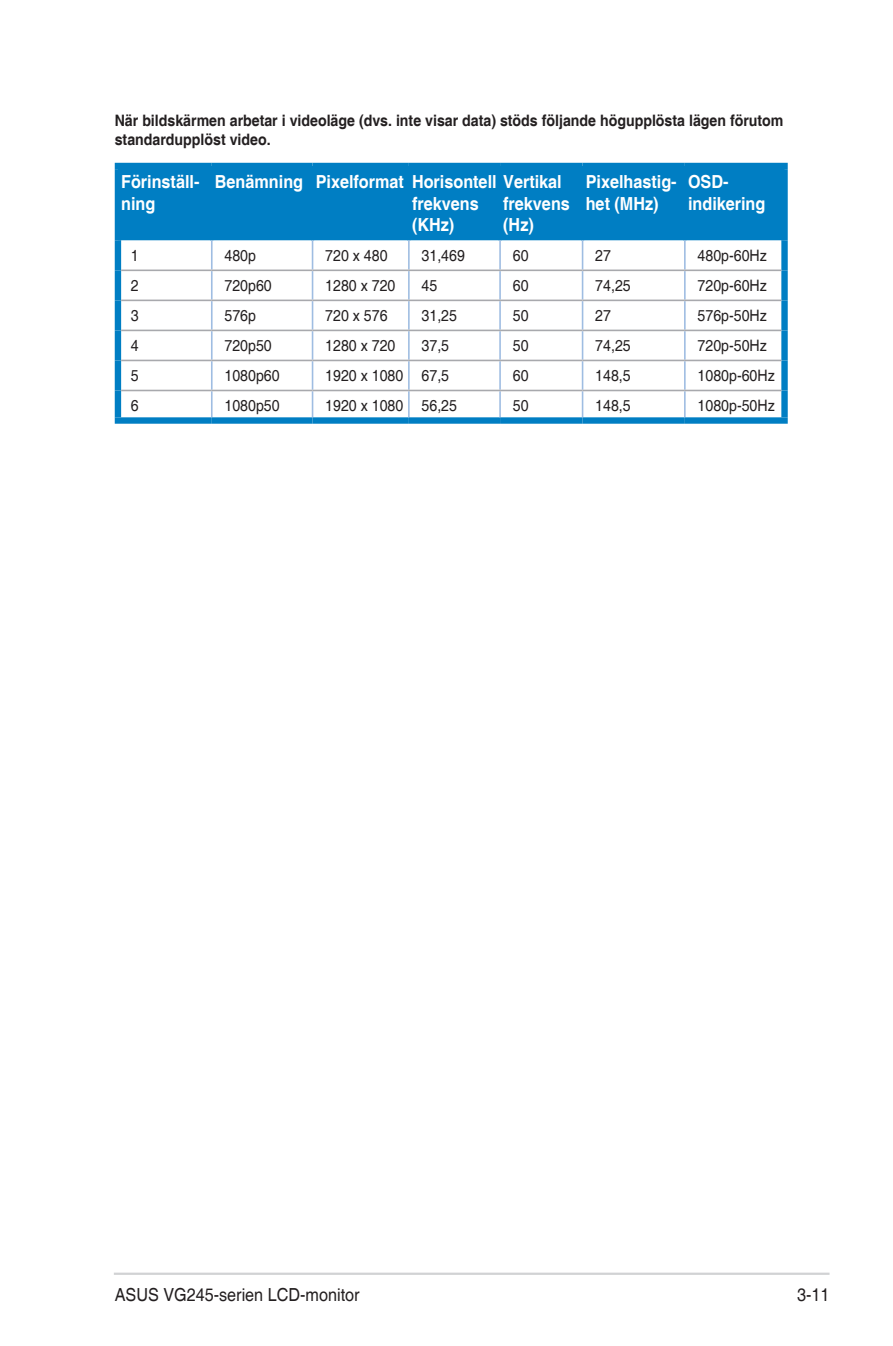
<style>
.page{position:relative;width:893px;height:1346px;background:#fff}
.page>*{position:absolute;margin:0;border:0;box-sizing:border-box;transform-origin:0 0}
.Table_Text_Head_-_ne{font:700 18px/21.6px "Helvetica";color:#fff;scale:.9 1}
.t1{font:18px "Helvetica";color:#231f20;scale:.9 1}
.Table_Text{font:15.75px "Helvetica";color:#231f20;scale:.9 1}
.Timing_note{font:700 15.75px/18.9px "Helvetica";color:#231f20;scale:.9 1}
</style>
<div class="page">
<hr style="left:114px;top:1272px;width:715px;height:3px;background:#d1d2d4">
<div style="left:121px;top:169px;width:660px;height:71px;background:#007ec3"></div>
<div style="left:115px;top:240px;width:6px;height:30px;background:#007ec3"></div>
<div style="left:781px;top:240px;width:7px;height:30px;background:#007ec3"></div>
<div style="left:115px;top:270px;width:6px;height:30px;background:#007ec3"></div>
<div style="left:781px;top:270px;width:7px;height:30px;background:#007ec3"></div>
<div style="left:115px;top:300px;width:6px;height:30px;background:#007ec3"></div>
<div style="left:781px;top:300px;width:7px;height:30px;background:#007ec3"></div>
<div style="left:115px;top:330px;width:6px;height:30px;background:#007ec3"></div>
<div style="left:781px;top:330px;width:7px;height:30px;background:#007ec3"></div>
<div style="left:115px;top:360px;width:6px;height:30px;background:#007ec3"></div>
<div style="left:781px;top:360px;width:7px;height:30px;background:#007ec3"></div>
<div style="left:115px;top:163px;width:97px;height:6px;background:#007ec3"></div>
<div style="left:115px;top:169px;width:6px;height:71px;background:#007ec3"></div>
<div style="left:212px;top:163px;width:101px;height:6px;background:#007ec3"></div>
<div style="left:313px;top:163px;width:96px;height:6px;background:#007ec3"></div>
<div style="left:409px;top:163px;width:91px;height:6px;background:#007ec3"></div>
<div style="left:500px;top:163px;width:83px;height:6px;background:#007ec3"></div>
<div style="left:583px;top:163px;width:102px;height:6px;background:#007ec3"></div>
<div style="left:685px;top:163px;width:103px;height:6px;background:#007ec3"></div>
<div style="left:781px;top:169px;width:7px;height:71px;background:#007ec3"></div>
<hr style="left:210px;top:169px;width:3px;height:71px;background:#007ec3">
<hr style="left:311px;top:169px;width:3px;height:71px;background:#007ec3">
<hr style="left:407px;top:169px;width:3px;height:71px;background:#007ec3">
<hr style="left:498px;top:169px;width:4px;height:71px;background:#007ec3">
<hr style="left:581px;top:169px;width:3px;height:71px;background:#007ec3">
<hr style="left:683px;top:169px;width:3px;height:71px;background:#007ec3">
<hr style="left:211px;top:240px;width:2px;height:29px;background:#9fbde2">
<hr style="left:408px;top:240px;width:2px;height:29px;background:#9fbde2">
<hr style="left:499px;top:240px;width:2px;height:29px;background:#9fbde2">
<hr style="left:684px;top:240px;width:2px;height:29px;background:#9fbde2">
<hr style="left:121px;top:269px;width:91px;height:2px;background:#a8a9ad">
<hr style="left:211px;top:271px;width:2px;height:29px;background:#9fbde2">
<hr style="left:212px;top:269px;width:101px;height:2px;background:#a8a9ad">
<hr style="left:313px;top:269px;width:96px;height:2px;background:#a8a9ad">
<hr style="left:408px;top:271px;width:2px;height:29px;background:#9fbde2">
<hr style="left:409px;top:269px;width:91px;height:2px;background:#a8a9ad">
<hr style="left:499px;top:271px;width:2px;height:29px;background:#9fbde2">
<hr style="left:500px;top:269px;width:83px;height:2px;background:#a8a9ad">
<hr style="left:583px;top:269px;width:102px;height:2px;background:#a8a9ad">
<hr style="left:684px;top:271px;width:2px;height:29px;background:#9fbde2">
<hr style="left:685px;top:269px;width:96px;height:2px;background:#a8a9ad">
<hr style="left:121px;top:300px;width:91px;height:1px;background:#a8a9ad">
<hr style="left:211px;top:301px;width:2px;height:29px;background:#9fbde2">
<hr style="left:212px;top:300px;width:101px;height:1px;background:#a8a9ad">
<hr style="left:313px;top:300px;width:96px;height:1px;background:#a8a9ad">
<hr style="left:408px;top:301px;width:2px;height:29px;background:#9fbde2">
<hr style="left:409px;top:300px;width:91px;height:1px;background:#a8a9ad">
<hr style="left:499px;top:301px;width:2px;height:29px;background:#9fbde2">
<hr style="left:500px;top:300px;width:83px;height:1px;background:#a8a9ad">
<hr style="left:583px;top:300px;width:102px;height:1px;background:#a8a9ad">
<hr style="left:684px;top:301px;width:2px;height:29px;background:#9fbde2">
<hr style="left:685px;top:300px;width:96px;height:1px;background:#a8a9ad">
<hr style="left:121px;top:330px;width:91px;height:1px;background:#a8a9ad">
<hr style="left:211px;top:331px;width:2px;height:29px;background:#9fbde2">
<hr style="left:212px;top:330px;width:101px;height:1px;background:#a8a9ad">
<hr style="left:313px;top:330px;width:96px;height:1px;background:#a8a9ad">
<hr style="left:408px;top:331px;width:2px;height:29px;background:#9fbde2">
<hr style="left:409px;top:330px;width:91px;height:1px;background:#a8a9ad">
<hr style="left:499px;top:331px;width:2px;height:29px;background:#9fbde2">
<hr style="left:500px;top:330px;width:83px;height:1px;background:#a8a9ad">
<hr style="left:583px;top:330px;width:102px;height:1px;background:#a8a9ad">
<hr style="left:684px;top:331px;width:2px;height:29px;background:#9fbde2">
<hr style="left:685px;top:330px;width:96px;height:1px;background:#a8a9ad">
<hr style="left:121px;top:360px;width:91px;height:1px;background:#a8a9ad">
<hr style="left:211px;top:361px;width:2px;height:29px;background:#9fbde2">
<hr style="left:212px;top:360px;width:101px;height:1px;background:#a8a9ad">
<hr style="left:313px;top:360px;width:96px;height:1px;background:#a8a9ad">
<hr style="left:408px;top:361px;width:2px;height:29px;background:#9fbde2">
<hr style="left:409px;top:360px;width:91px;height:1px;background:#a8a9ad">
<hr style="left:499px;top:361px;width:2px;height:29px;background:#9fbde2">
<hr style="left:500px;top:360px;width:83px;height:1px;background:#a8a9ad">
<hr style="left:583px;top:360px;width:102px;height:1px;background:#a8a9ad">
<hr style="left:684px;top:361px;width:2px;height:29px;background:#9fbde2">
<hr style="left:685px;top:360px;width:96px;height:1px;background:#a8a9ad">
<div style="left:115px;top:390px;width:6px;height:27px;background:#007ec3"></div>
<hr style="left:121px;top:390px;width:91px;height:1px;background:#a8a9ad">
<div style="left:115px;top:417px;width:97px;height:7px;background:#007ec3"></div>
<hr style="left:211px;top:391px;width:2px;height:26px;background:#9fbde2">
<hr style="left:212px;top:390px;width:101px;height:1px;background:#a8a9ad">
<div style="left:212px;top:417px;width:101px;height:7px;background:#007ec3"></div>
<svg style="left:312px;top:240px;width:1px;height:177px"></svg>
<hr style="left:313px;top:390px;width:96px;height:1px;background:#a8a9ad">
<div style="left:313px;top:417px;width:96px;height:7px;background:#007ec3"></div>
<hr style="left:408px;top:391px;width:2px;height:26px;background:#9fbde2">
<hr style="left:409px;top:390px;width:91px;height:1px;background:#a8a9ad">
<div style="left:409px;top:417px;width:91px;height:7px;background:#007ec3"></div>
<hr style="left:499px;top:391px;width:2px;height:26px;background:#9fbde2">
<hr style="left:500px;top:390px;width:83px;height:1px;background:#a8a9ad">
<div style="left:500px;top:417px;width:83px;height:7px;background:#007ec3"></div>
<svg style="left:582px;top:240px;width:1px;height:177px"></svg>
<hr style="left:583px;top:390px;width:102px;height:1px;background:#a8a9ad">
<div style="left:583px;top:417px;width:102px;height:7px;background:#007ec3"></div>
<hr style="left:684px;top:391px;width:2px;height:26px;background:#9fbde2">
<div style="left:781px;top:390px;width:7px;height:27px;background:#007ec3"></div>
<hr style="left:685px;top:390px;width:96px;height:1px;background:#a8a9ad">
<div style="left:685px;top:417px;width:103px;height:7px;background:#007ec3"></div>
<p class="Timing_note" style="left:115px;top:112px;width:745px">När bildskärmen arbetar i videoläge (dvs. inte visar data) stöds följande högupplösta lägen förutom standardupplöst video.</p>
<p class="Table_Text_Head_-_ne" style="left:121px;top:172px;width:89px">Förinställ&shy;ning</p>
<p class="Table_Text_Head_-_ne" style="left:215px;top:172px;width:100px">Benämning</p>
<p class="Table_Text_Head_-_ne" style="left:316px;top:172px;width:275px">Pixelformat Horisontell Vertikal</p>
<p class="Table_Text_Head_-_ne" style="left:586px;top:172px;width:103px">Pixelhastig&shy;het (MHz)</p>
<p class="Table_Text_Head_-_ne" style="left:688px;top:172px;width:88px">OSD&shy;indikering</p>
<p class="Table_Text_Head_-_ne" style="left:412px;top:193px;width:76px">frekvens (KHz)</p>
<p class="Table_Text_Head_-_ne" style="left:503px;top:193px;width:76px">frekvens (Hz)</p>
<p class="Table_Text" style="left:131px;top:246px;width:10px">1</p>
<p class="Table_Text" style="left:225px;top:246px;width:37px">480p</p>
<p class="Table_Text" style="left:325px;top:246px;width:71px">720 x 480</p>
<p class="Table_Text" style="left:422px;top:246px;width:50px">31,469</p>
<p class="Table_Text" style="left:513px;top:246px;width:19px">60</p>
<p class="Table_Text" style="left:595px;top:246px;width:19px">27</p>
<p class="Table_Text" style="left:698px;top:246px;width:79px">480p-60Hz</p>
<p class="Table_Text" style="left:131px;top:276px;width:10px">2</p>
<p class="Table_Text" style="left:225px;top:276px;width:54px">720p60</p>
<p class="Table_Text" style="left:325px;top:276px;width:79px">1280 x 720</p>
<p class="Table_Text" style="left:422px;top:276px;width:19px">45</p>
<p class="Table_Text" style="left:513px;top:276px;width:19px">60</p>
<p class="Table_Text" style="left:595px;top:276px;width:41px">74,25</p>
<p class="Table_Text" style="left:698px;top:276px;width:79px">720p-60Hz</p>
<p class="Table_Text" style="left:131px;top:306px;width:10px">3</p>
<p class="Table_Text" style="left:225px;top:306px;width:37px">576p</p>
<p class="Table_Text" style="left:325px;top:306px;width:71px">720 x 576</p>
<p class="Table_Text" style="left:422px;top:306px;width:41px">31,25</p>
<p class="Table_Text" style="left:513px;top:306px;width:19px">50</p>
<p class="Table_Text" style="left:595px;top:306px;width:19px">27</p>
<p class="Table_Text" style="left:698px;top:306px;width:79px">576p-50Hz</p>
<p class="Table_Text" style="left:131px;top:336px;width:10px">4</p>
<p class="Table_Text" style="left:225px;top:336px;width:54px">720p50</p>
<p class="Table_Text" style="left:325px;top:336px;width:79px">1280 x 720</p>
<p class="Table_Text" style="left:422px;top:336px;width:32px">37,5</p>
<p class="Table_Text" style="left:513px;top:336px;width:19px">50</p>
<p class="Table_Text" style="left:595px;top:336px;width:41px">74,25</p>
<p class="Table_Text" style="left:698px;top:336px;width:79px">720p-50Hz</p>
<p class="Table_Text" style="left:131px;top:366px;width:10px">5</p>
<p class="Table_Text" style="left:225px;top:366px;width:63px">1080p60</p>
<p class="Table_Text" style="left:325px;top:366px;width:88px">1920 x 1080</p>
<p class="Table_Text" style="left:422px;top:366px;width:32px">67,5</p>
<p class="Table_Text" style="left:513px;top:366px;width:19px">60</p>
<p class="Table_Text" style="left:595px;top:366px;width:41px">148,5</p>
<p class="Table_Text" style="left:698px;top:366px;width:87px">1080p-60Hz</p>
<p class="Table_Text" style="left:131px;top:397px;width:10px">6</p>
<p class="Table_Text" style="left:225px;top:397px;width:63px">1080p50</p>
<p class="Table_Text" style="left:325px;top:397px;width:88px">1920 x 1080</p>
<p class="Table_Text" style="left:422px;top:397px;width:41px">56,25</p>
<p class="Table_Text" style="left:513px;top:397px;width:19px">50</p>
<p class="Table_Text" style="left:595px;top:397px;width:41px">148,5</p>
<p class="Table_Text" style="left:698px;top:397px;width:87px">1080p-50Hz</p>
<p class="t1" style="left:115px;top:1284px;width:274px">ASUS VG245-serien LCD-monitor</p>
<p class="t1" style="left:797px;top:1284px;width:38px">3-11</p>
</div>
